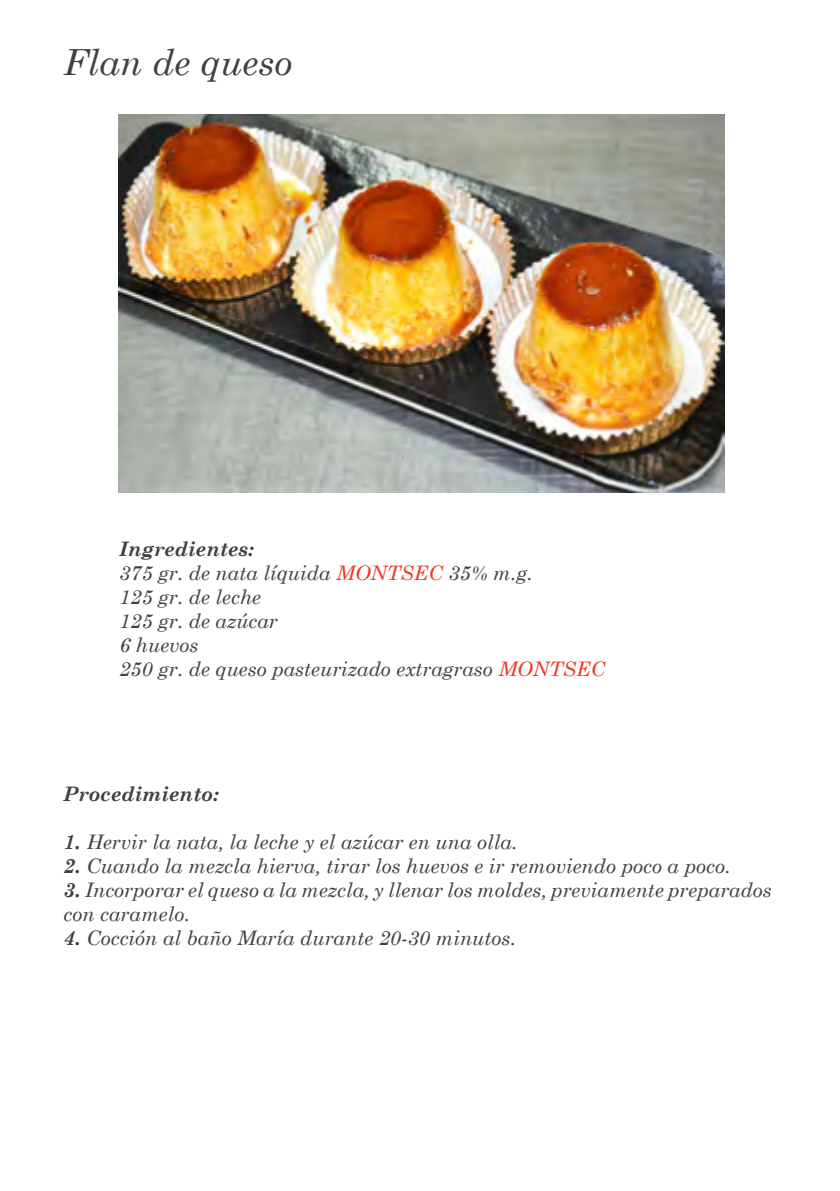
<style>
.page{position:relative;width:840px;height:1191px;background:#fff}
.page>*{position:absolute;margin:0;border:0;box-sizing:border-box;transform-origin:0 0}
.t1{font:italic 36px "Century Schoolbook";color:#414042}
.t2{font:italic 20px/24px "Century Schoolbook";color:#414042}
.t3{font:italic 700 20px "Century Schoolbook";color:#414042}
.s1{font-weight:700}
.s2{color:#ee3824}
</style>
<div class="page">
<img style="left:119px;top:114px;width:604px;height:378px">
<h1 class="t1" style="left:63px;top:40px;width:230px">Flan de queso</h1>
<p class="t2" style="left:119px;top:537px;width:487px"><span class="s1">Ingredientes:<br></span>375 gr. de nata líquida <span class="s2">MONTSEC</span> 35% m.g.<br>125 gr. de leche<br>125 gr. de azúcar<br>6 huevos<br>250 gr. de queso pasteurizado extragraso <span class="s2">MONTSEC</span></p>
<p class="t3" style="left:63px;top:781px;width:157px">Procedimiento:</p>
<p class="t2" style="left:63px;top:829px;width:455px"><span class="s1">1.</span> Hervir la nata, la leche y el azúcar en una olla.</p>
<p class="t2" style="left:63px;top:853px;width:668px"><span class="s1">2.</span> Cuando la mezcla hierva, tirar los huevos e ir removiendo poco a poco.</p>
<p class="t2" style="left:63px;top:877px;width:709px"><span class="s1">3.</span> Incorporar el queso a la mezcla, y llenar los moldes, previamente preparados con caramelo.</p>
<p class="t2" style="left:63px;top:925px;width:453px"><span class="s1">4.</span> Cocción al baño María durante 20-30 minutos.</p>
</div>
